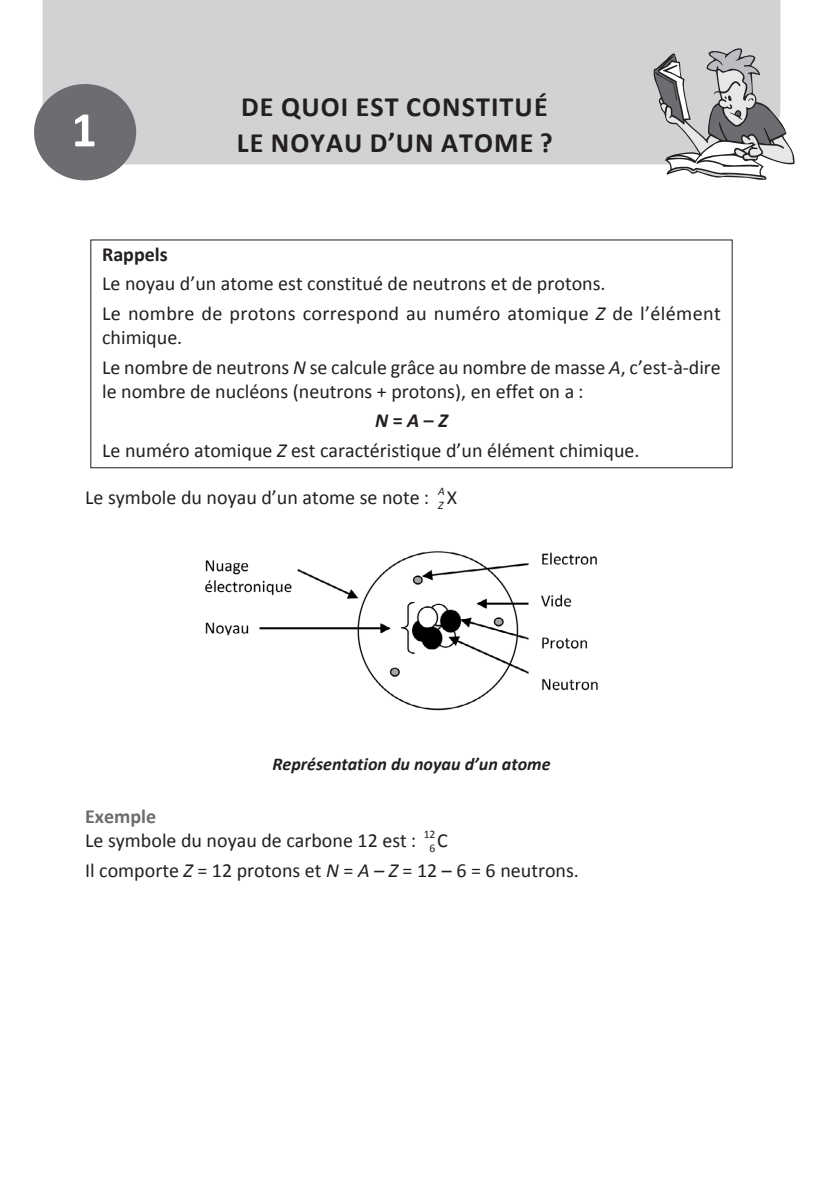
<style>
.page{position:relative;width:823px;height:1191px;background:#fff}
.page>*{position:absolute;margin:0;border:0;box-sizing:border-box;transform-origin:0 0}
.t1{font:700 50px "Calibri";color:#fff}
.t2{font:700 28px/36px "Calibri";letter-spacing:.04em;color:#231f20}
.t3{font:20px/29.6px "Calibri";color:#231f20}
.t4{font:700 20px "Calibri";color:#231f20}
.t5{font:italic 700 20px "Calibri";color:#231f20}
.t6{font:italic 700 18px "Calibri";color:#231f20}
.t7{font:11.6px "Calibri";color:#231f20}
.t8{font:italic 11.6px "Calibri";color:#231f20}
.s1{font-style:italic}
.s2{font-style:normal}
.s3{font-weight:700;color:#6c6d70}
</style>
<div class="page">
<div style="left:43px;top:0;width:737px;height:164px;background:#d1d2d4"></div>
<svg style="left:653px;top:48px;width:141px;height:132px"></svg>
<div style="left:34px;top:84px;width:102px;height:96px;background:#6c6d70;border-radius:50%"></div>
<div style="left:90px;top:239px;width:642px;height:229px;border:1px solid #231f20"></div>
<img style="left:205px;top:551px;width:393px;height:160px">
<h1 class="t1" style="left:71px;top:94px;width:27px">1</h1>
<h2 class="t2" style="left:237px;top:87px;width:317px">DE QUOI EST CONSTITUÉ<br>LE NOYAU D’UN ATOME ?</h2>
<p class="t4" style="left:102px;top:240px;width:67px">Rappels</p>
<p class="t3" style="left:102px;top:268px;width:619px">Le noyau d’un atome est constitué de neutrons et de protons.<br>Le nombre de protons correspond au numéro atomique <span class="s1">Z</span> de l’élément</p>
<p class="t3" style="left:102px;top:322px;width:619px">chimique.<br>Le nombre de neutrons <span class="s1">N</span> se calcule grâce au nombre de masse <span class="s1">A</span>, c’est-à‑dire</p>
<p class="t3" style="left:102px;top:376px;width:482px">le nombre de nucléons (neutrons + protons), en effet on a :</p>
<p class="t5" style="left:375px;top:406px;width:74px">N <span class="s2">=</span> A <span class="s2">–</span> Z</p>
<p class="t3" style="left:102px;top:435px;width:538px">Le numéro atomique <span class="s1">Z</span> est caractéristique d’un élément chimique.</p>
<p class="t3" style="left:85px;top:482px;width:373px">Le symbole du noyau d’un atome se note : <sub>Z</sub> X</p>
<p class="t8" style="left:438px;top:483px;width:8px">A</p>
<p class="t6" style="left:272px;top:751px;width:279px">Représentation du noyau d’un atome</p>
<p class="t3" style="left:85px;top:803px;width:364px;line-height:24px"><span class="s3">Exemple<br></span>Le symbole du noyau de carbone 12 est : <sub>6</sub> C</p>
<p class="t7" style="left:423px;top:826px;width:13px">12</p>
<p class="t3" style="left:85px;top:854px;width:495px">Il comporte <span class="s1">Z</span> = 12 protons et <span class="s1">N</span> = <span class="s1">A – Z</span> = 12 – 6 = 6 neutrons.</p>
</div>
